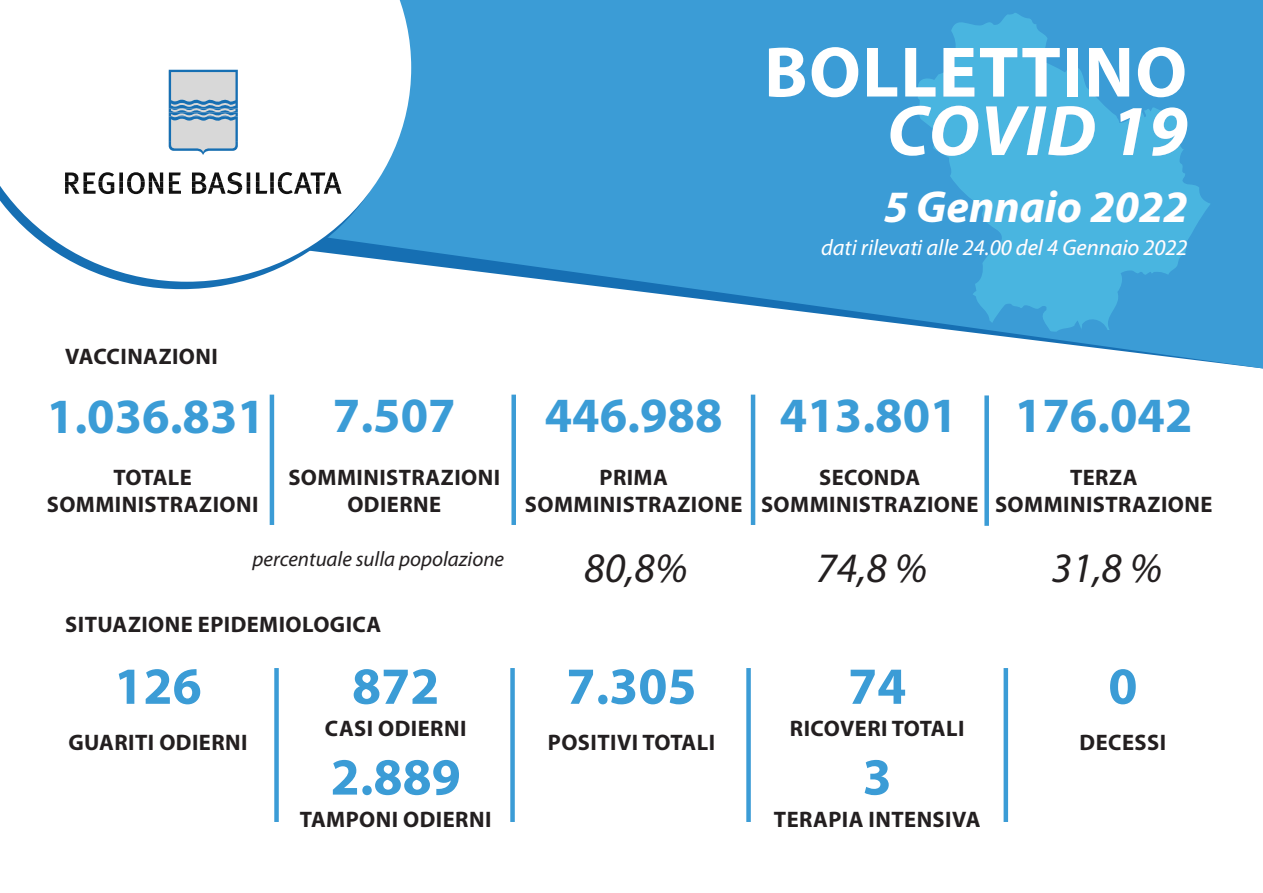
<style>
.page{position:relative;width:1263px;height:893px;background:#fff}
.page>*{position:absolute;margin:0;border:0;box-sizing:border-box;transform-origin:0 0}
.t1{font:700 72px "Myriad Pro";letter-spacing:.02em;color:#fff}
.t2{font:italic 700 72px "Myriad Pro";letter-spacing:.01em;color:#fff}
.t3{font:700 52.5px "Myriad Pro";color:#3b9cd6}
.t4{font:700 49.5px "Myriad Pro";color:#3b9cd6}
.t5{font:italic 700 45px "Myriad Pro";color:#fff}
.t6{font:italic 42px "Myriad Pro";color:#231f20}
.t7{font:700 22.5px "Myriad Pro";letter-spacing:.02em;color:#231f20}
.t8{font:italic 22.5px "Myriad Pro";color:#fff}
.t9{font:italic 21px "Myriad Pro";color:#231f20}
</style>
<div class="page">
<svg style="left:174px;top:0;width:1089px;height:368px;fill:#3b9cd6"></svg>
<svg style="left:124px;top:282px;width:282px;height:7px"></svg>
<svg style="left:0;top:0;width:411px;height:282px"></svg>
<svg style="left:169px;top:70px;width:69px;height:85px;background:#aac0d0"></svg>
<svg style="left:65px;top:172px;width:276px;height:22px"></svg>
<hr style="left:751px;top:395px;width:4px;height:130px;background:#3b9cd6">
<div style="left:511px;top:395px;width:5px;height:130px;background:#3b9cd6"></div>
<hr style="left:270px;top:395px;width:4px;height:130px;background:#3b9cd6">
<div style="left:274px;top:668px;width:5px;height:154px;background:#3b9cd6"></div>
<div style="left:510px;top:668px;width:5px;height:154px;background:#3b9cd6"></div>
<div style="left:746px;top:668px;width:5px;height:154px;background:#3b9cd6"></div>
<div style="left:1003px;top:668px;width:5px;height:154px;background:#3b9cd6"></div>
<svg style="left:912px;top:12px;width:298px;height:320px;background:#42a9db"></svg>
<div style="left:984px;top:395px;width:5px;height:131px;background:#3b9cd6"></div>
<p class="t7" style="left:65px;top:342px;width:154px">VACCINAZIONI</p>
<p class="t1" style="left:764px;top:25px;width:424px">BOLLETTINO</p>
<p class="t2" style="left:887px;top:84px;width:302px">COVID 19</p>
<p class="t5" style="left:884px;top:177px;width:306px">5 Gennaio 2022</p>
<p class="t8" style="left:821px;top:233px;width:368px">dati rilevati alle 24.00 del 4 Gennaio 2022</p>
<p class="t4" style="left:47px;top:384px;width:220px">1.036.831</p>
<p class="t4" style="left:333px;top:383px;width:124px">7.507</p>
<p class="t4" style="left:545px;top:383px;width:179px">446.988</p>
<p class="t4" style="left:780px;top:383px;width:179px">413.801</p>
<p class="t7" style="left:113px;top:463px;width:80px">TOTALE</p>
<p class="t7" style="left:47px;top:490px;width:213px">SOMMINISTRAZIONI</p>
<p class="t7" style="left:288px;top:463px;width:213px">SOMMINISTRAZIONI</p>
<p class="t7" style="left:347px;top:490px;width:95px">ODIERNE</p>
<p class="t9" style="left:253px;top:546px;width:253px">percentuale sulla popolazione</p>
<p class="t7" style="left:65px;top:610px;width:318px">SITUAZIONE EPIDEMIOLOGICA</p>
<p class="t7" style="left:599px;top:463px;width:70px">PRIMA</p>
<p class="t7" style="left:525px;top:490px;width:219px">SOMMINISTRAZIONE</p>
<p class="t7" style="left:819px;top:463px;width:103px">SECONDA</p>
<p class="t7" style="left:761px;top:490px;width:219px">SOMMINISTRAZIONE</p>
<p class="t6" style="left:584px;top:541px;width:105px">80,8%</p>
<p class="t6" style="left:816px;top:541px;width:112px">74,8 %</p>
<p class="t4" style="left:1015px;top:383px;width:179px">176.042</p>
<p class="t7" style="left:1070px;top:463px;width:69px">TERZA</p>
<p class="t7" style="left:995px;top:490px;width:219px">SOMMINISTRAZIONE</p>
<p class="t6" style="left:1051px;top:541px;width:112px">31,8 %</p>
<p class="t3" style="left:114px;top:652px;width:89px">126</p>
<p class="t3" style="left:352px;top:652px;width:89px">872</p>
<p class="t3" style="left:566px;top:652px;width:132px">7.305</p>
<p class="t3" style="left:848px;top:652px;width:60px">74</p>
<p class="t3" style="left:1108px;top:652px;width:31px">0</p>
<p class="t7" style="left:325px;top:713px;width:143px">CASI ODIERNI</p>
<p class="t7" style="left:790px;top:713px;width:176px">RICOVERI TOTALI</p>
<p class="t7" style="left:68px;top:727px;width:181px">GUARITI ODIERNI</p>
<p class="t7" style="left:548px;top:727px;width:169px">POSITIVI TOTALI</p>
<p class="t7" style="left:1080px;top:727px;width:88px">DECESSI</p>
<p class="t3" style="left:331px;top:743px;width:132px">2.889</p>
<p class="t3" style="left:863px;top:743px;width:31px">3</p>
<p class="t7" style="left:300px;top:804px;width:193px">TAMPONI ODIERNI</p>
<p class="t7" style="left:774px;top:804px;width:208px">TERAPIA INTENSIVA</p>
</div>
